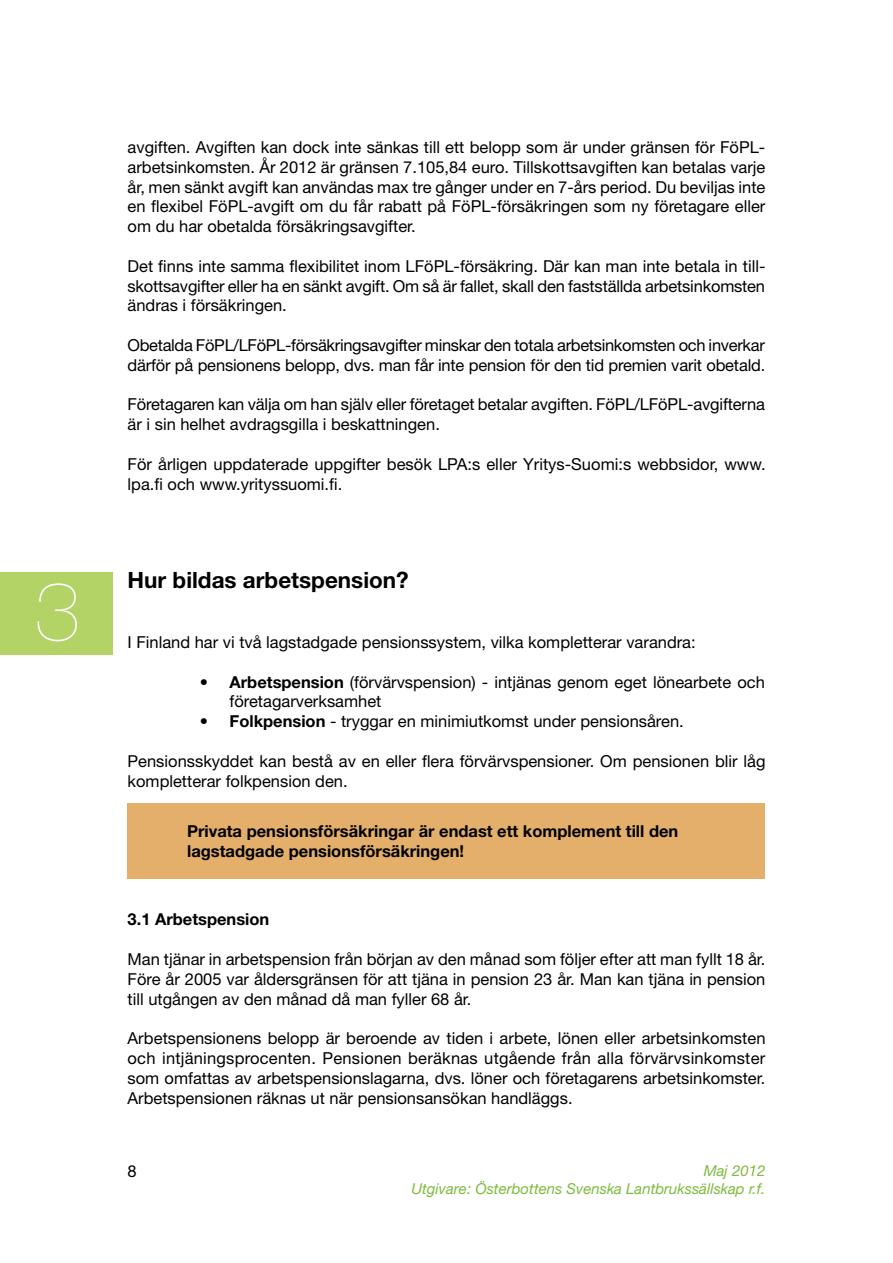
<style>
.page{position:relative;width:893px;height:1263px;background:#fff}
.page>*{position:absolute;margin:0;border:0;box-sizing:border-box;transform-origin:0 0}
.t1{font:200 82.5px "Helvetica Neue LT Std";color:#fff}
.t2{font:700 22.5px "Helvetica Neue LT Std";color:#000}
.t3{font:16.5px/19.8px "Helvetica Neue LT Std";color:#000}
.t4{font:16.5px/19.8px "Helvetica Neue LT Std";letter-spacing:-.02em;color:#000}
.t5{font:700 16.5px/19.8px "Helvetica Neue LT Std";color:#000}
.t6{font:italic 15px/18px "Helvetica Neue LT Std";color:#7eba3d;text-align:right}
.s1{font-weight:700}
</style>
<div class="page">
<div style="left:128px;top:804px;width:637px;height:75px;background:#e3af6a"></div>
<div style="left:0;top:572px;width:113px;height:83px;background:#b4d367"></div>
<h1 class="t1" style="left:34px;top:564px;width:47px">3</h1>
<p class="t3" style="left:128px;top:137px;width:639px;text-align:justify">avgiften. Avgiften kan dock inte sänkas till ett belopp som är under gränsen för FöPL&shy;arbetsinkomsten. År 2012 är gränsen 7.105,84 euro. Tillskottsavgiften kan betalas varje år, men sänkt avgift kan användas max tre gånger under en 7-års period. Du beviljas inte en flexibel FöPL-avgift om du får rabatt på FöPL-försäkringen som ny företagare eller om du har obetalda försäkringsavgifter.</p>
<p class="t3" style="left:128px;top:256px;width:639px;text-align:justify">Det finns inte samma flexibilitet inom LFöPL-försäkring. Där kan man inte betala in till&shy;skottsavgifter eller ha en sänkt avgift. Om så är fallet, skall den fastställda arbetsinkomsten ändras i försäkringen.</p>
<p class="t4" style="left:128px;top:335px;width:639px">Obetalda FöPL/LFöPL-försäkringsavgifter minskar den totala arbetsinkomsten och inverkar därför på pensionens belopp, dvs. man får inte pension för den tid premien varit obetald.</p>
<p class="t3" style="left:128px;top:394px;width:639px">Företagaren kan välja om han själv eller företaget betalar avgiften. FöPL/LFöPL-avgifterna är i sin helhet avdragsgilla i beskattningen.</p>
<p class="t3" style="left:128px;top:454px;width:640px">För årligen uppdaterade uppgifter besök LPA:s eller Yritys-Suomi:s webbsidor, www. lpa.fi och www.yrityssuomi.fi.</p>
<h2 class="t2" style="left:128px;top:566px;width:283px">Hur bildas arbetspension?</h2>
<p class="t3" style="left:128px;top:632px;width:570px">I Finland har vi två lagstadgade pensionssystem, vilka kompletterar varandra:</p>
<p class="t3" style="left:230px;top:672px;width:537px;text-indent:-30px">• <span class="s1">Arbetspension</span> (förvärvspension) - intjänas genom eget lönearbete och företagarverksamhet</p>
<p class="t3" style="left:200px;top:711px;width:485px">• <span class="s1">Folkpension</span> - tryggar en minimiutkomst under pensionsåren.</p>
<p class="t3" style="left:128px;top:751px;width:639px">Pensionsskyddet kan bestå av en eller flera förvärvspensioner. Om pensionen blir låg kompletterar folkpension den.</p>
<p class="t5" style="left:187px;top:821px;width:493px">Privata pensionsförsäkringar är endast ett komplement till den lagstadgade pensionsförsäkringen!</p>
<p class="t5" style="left:128px;top:909px;width:143px">3.1 Arbetspension</p>
<p class="t3" style="left:128px;top:949px;width:639px;text-align:justify">Man tjänar in arbetspension från början av den månad som följer efter att man fyllt 18 år.<br>Före år 2005 var åldersgränsen för att tjäna in pension 23 år. Man kan tjäna in pension till utgången av den månad då man fyller 68 år.</p>
<p class="t3" style="left:128px;top:1028px;width:639px;text-align:justify">Arbetspensionens belopp är beroende av tiden i arbete, lönen eller arbetsinkomsten och intjäningsprocenten. Pensionen beräknas utgående från alla förvärvsinkomster som omfattas av arbetspensionslagarna, dvs. löner och företagarens arbetsinkomster.<br>Arbetspensionen räknas ut när pensionsansökan handläggs.</p>
<p class="t3" style="left:128px;top:1161px;width:11px">8</p>
<p class="t6" style="left:411px;top:1161px;width:355px">Maj 2012<br>Utgivare: Österbottens Svenska Lantbrukssällskap r.f.</p>
</div>
